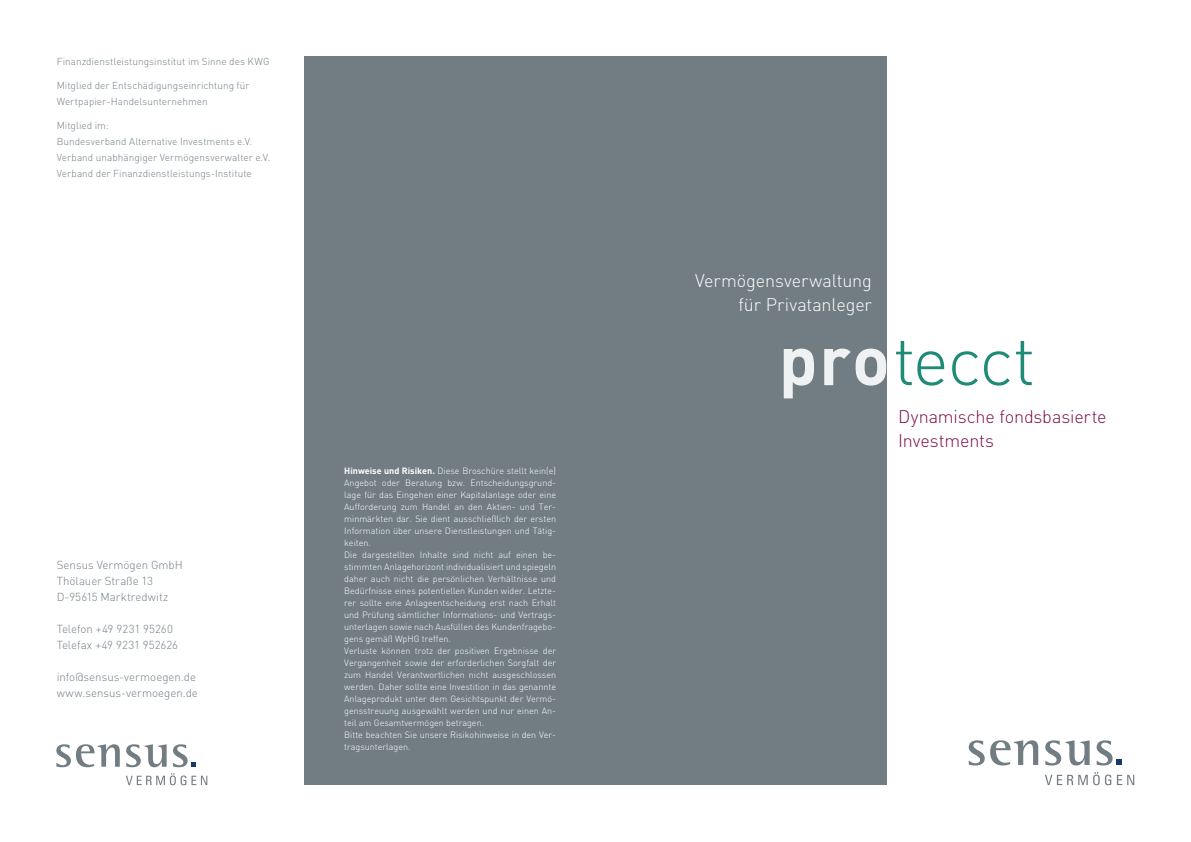
<style>
.page{position:relative;width:1191px;height:842px;background:#fff}
.page>*{position:absolute;margin:0;border:0;box-sizing:border-box;transform-origin:0 0}
.t1{font:300 69.4px "DIN";letter-spacing:-.03em;color:#047e66}
.t2{font:300 18px/24px "DIN";letter-spacing:-.005em;color:#fff;text-align:right}
.t3{font:300 18px/24px "DIN";letter-spacing:-.005em;color:#7e0c49}
.t4{font:300 11.5px/16px "DIN";color:#717d83}
.t5{font:300 10px/16px "DIN";letter-spacing:.005em;color:#717d83}
.t6{font:300 9px/12px "DIN";color:#fff}
.s1{font-weight:700}
.s2{font-weight:700;color:#fff}
</style>
<div class="page">
<div style="left:587px;top:57px;width:299px;height:728px;background:#717d83"></div>
<svg style="left:1045px;top:772px;width:89px;height:13px"></svg>
<svg style="left:968px;top:740px;width:16px;height:25px"></svg>
<svg style="left:990px;top:740px;width:48px;height:25px"></svg>
<svg style="left:1045px;top:740px;width:44px;height:25px"></svg>
<svg style="left:1096px;top:740px;width:26px;height:25px"></svg>
<svg style="left:126px;top:773px;width:81px;height:12px"></svg>
<svg style="left:56px;top:744px;width:64px;height:23px"></svg>
<svg style="left:126px;top:744px;width:41px;height:23px"></svg>
<svg style="left:173px;top:744px;width:23px;height:23px"></svg>
<div style="left:305px;top:57px;width:315px;height:728px;background:#717d83"></div>
<p class="t5" style="left:57px;top:53px;width:214px">Finanzdienstleistungsinstitut im Sinne des KWG</p>
<p class="t5" style="left:57px;top:77px;width:194px">Mitglied der Entschädigungseinrichtung für<br>Wertpapier-Handelsunternehmen</p>
<p class="t5" style="left:57px;top:117px;width:215px">Mitglied im:<br>Bundesverband Alternative Investments e.V.<br>Verband unabhängiger Vermögensverwalter e.V.<br>Verband der Finanzdienstleistungs-Institute</p>
<p class="t4" style="left:57px;top:556px;width:128px">Sensus Vermögen GmbH<br>Thölauer Straße 13<br>D-95615 Marktredwitz</p>
<p class="t4" style="left:57px;top:620px;width:123px">Telefon +49 9231 95260<br>Telefax +49 9231 952626</p>
<p class="t4" style="left:57px;top:668px;width:143px">info@sensus-vermoegen.de www.sensus-vermoegen.de</p>
<p class="t6" style="left:344px;top:465px;width:213px"><span class="s1">Hinweise und Risiken.</span> Diese Broschüre stellt kein(e)<br>Angebot oder Beratung bzw. Entscheidungsgrund&shy;lage für das Eingehen einer Kapitalanlage oder eine Aufforderung zum Handel an den Aktien- und Ter&shy;minmärkten dar. Sie dient ausschließlich der ersten Information über unsere Dienstleistungen und Tätig&shy;keiten.<br>Die dargestellten Inhalte sind nicht auf einen be&shy;stimmten Anlagehorizont individualisiert und spiegeln daher auch nicht die persönlichen Verhältnisse und Bedürfnisse eines potentiellen Kunden wider. Letzte&shy;rer sollte eine Anlageentscheidung erst nach Erhalt und Prüfung sämtlicher Informations- und Vertrags&shy;unterlagen sowie nach Ausfüllen des Kundenfragebo&shy;gens gemäß WpHG treffen.<br>Verluste können trotz der positiven Ergebnisse der Vergangenheit sowie der erforderlichen Sorgfalt der zum Handel Verantwortlichen nicht ausgeschlossen werden. Daher sollte eine Investition in das genannte Anlageprodukt unter dem Gesichtspunkt der Vermö&shy;gensstreuung ausgewählt werden und nur einen An&shy;teil am Gesamtvermögen betragen.<br>Bitte beachten Sie unsere Risikohinweise in den Ver&shy;tragsunterlagen.</p>
<h2 class="t2" style="left:695px;top:269px;width:178px">Vermögensverwaltung für Privatanleger</h2>
<h1 class="t1" style="left:778px;top:317px;width:258px"><span class="s2">pro</span>tecct</h1>
<h2 class="t3" style="left:898px;top:404px;width:210px">Dynamische fondsbasierte<br>Investments</h2>
</div>
